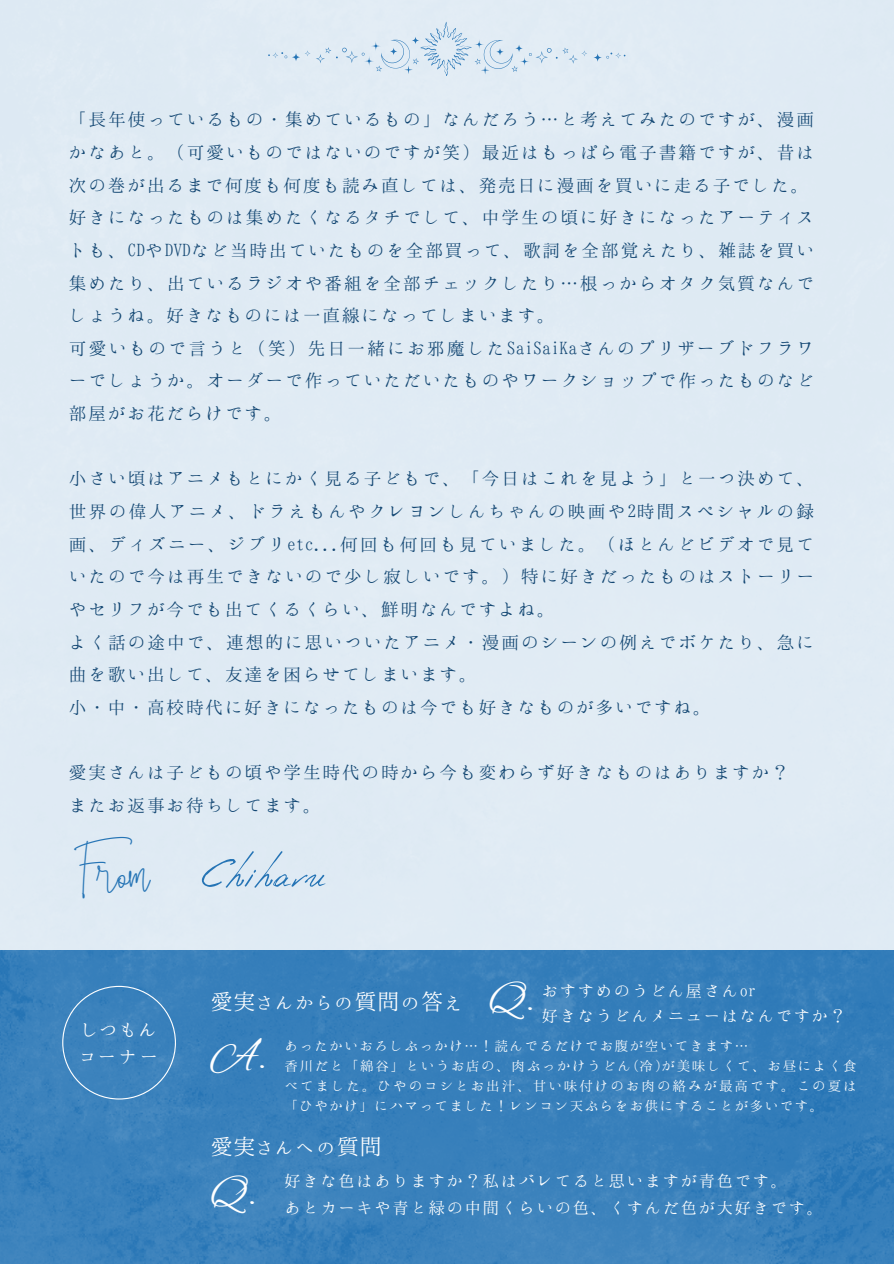
<style>
.page{position:relative;width:894px;height:1264px;background:#fff}
.page>*{position:absolute;margin:0;border:0;box-sizing:border-box;transform-origin:0 0}
.t1{font:60px "Aka Acid GR Fifindrel";color:#2574b5}
.t2{font:45px "Alex Brush";color:#fff}
.t3{font:45px "Brilliant Signature 3 regular";color:#2574b5}
.t4{font:22.5px/27px "Honoka Mincho";color:#fff}
.t5{font:19.5px/32.7px "Hannari Mincho";letter-spacing:.01em;color:#134773}
.t6{font:18px/27px "Hannari Mincho";color:#fff}
.t7{font:15px/20.2px "Hannari Mincho";color:#fff}
</style>
<div class="page">
<img style="left:0;top:949px;width:893px;height:314px">
<div style="left:0;top:0;width:893px;height:949px;background:#dfebf4"></div>
<svg style="left:593px;top:53px;width:8px;height:9px"></svg>
<svg style="left:519px;top:56px;width:11px;height:11px"></svg>
<svg style="left:370px;top:41px;width:11px;height:10px"></svg>
<svg style="left:606px;top:53px;width:18px;height:6px"></svg>
<svg style="left:528px;top:48px;width:59px;height:16px"></svg>
<svg style="left:292px;top:53px;width:8px;height:8px"></svg>
<svg style="left:363px;top:56px;width:11px;height:10px"></svg>
<svg style="left:268px;top:52px;width:19px;height:6px"></svg>
<svg style="left:305px;top:47px;width:59px;height:16px"></svg>
<svg style="left:515px;top:45px;width:7px;height:7px"></svg>
<svg style="left:376px;top:22px;width:141px;height:54px"></svg>
<svg style="left:62px;top:985px;width:114px;height:114px;background:#4185be"></svg>
<p class="t5" style="left:69px;top:103px;width:748px">「長年使っているもの・集めているもの」なんだろう…と考えてみたのですが、漫画かなあと。（可愛いものではないのですが笑）最近はもっぱら電子書籍ですが、昔は次の巻が出るまで何度も何度も読み直しては、発売日に漫画を買いに走る子でした。好きになったものは集めたくなるタチでして、中学生の頃に好きになったアーティストも、CDやDVDなど当時出ていたものを全部買って、歌詞を全部覚えたり、雑誌を買い集めたり、出ているラジオや番組を全部チェックしたり…根っからオタク気質なんでしょうね。好きなものには一直線になってしまいます。<br>可愛いもので言うと（笑）先日一緒にお邪魔したSaiSaiKaさんのプリザーブドフラワーでしょうか。オーダーで作っていただいたものやワークショップで作ったものなど部屋がお花だらけです。</p>
<h5 class="t5" style="left:69px;top:461px;width:748px">小さい頃はアニメもとにかく見る子どもで、「今日はこれを見よう」と一つ決めて、世界の偉人アニメ、ドラえもんやクレヨンしんちゃんの映画や2時間スペシャルの録画、ディズニー、ジブリetc...何回も何回も見ていました。（ほとんどビデオで見ていたので今は再生できないので少し寂しいです。）特に好きだったものはストーリーやセリフが今でも出てくるくらい、鮮明なんですよね。<br>よく話の途中で、連想的に思いついたアニメ・漫画のシーンの例えでボケたり、急に曲を歌い出して、友達を困らせてしまいます。<br>小・中・高校時代に好きになったものは今でも好きなものが多いですね。</h5>
<h5 class="t5" style="left:69px;top:755px;width:723px">愛実さんは子どもの頃や学生時代の時から今も変わらず好きなものはありますか？またお返事お待ちしてます。</h5>
<h4 class="t3" style="left:79px;top:853px;width:73px">From</h4>
<h2 class="t4" style="left:79px;top:1015px;width:82px">しつもんコーナー</h2>
<p class="t1" style="left:202px;top:850px;width:123px">Chiharu</p>
<p class="t4" style="left:210px;top:987px;width:254px">愛実さんからの質問の答え</p>
<h2 class="t2" style="left:488px;top:973px;width:47px">Q.</h2>
<h4 class="t6" style="left:541px;top:977px;width:308px;line-height:24.8px">おすすめのうどん屋さんor<br>好きなうどんメニューはなんですか？</h4>
<h2 class="t2" style="left:210px;top:1030px;width:58px">A.</h2>
<h5 class="t7" style="left:284px;top:1034px;width:466px">あったかいおろしぶっかけ…！読んでるだけでお腹が空いてきます…</h5>
<h3 class="t7" style="left:284px;top:1054px;width:575px">香川だと「綿谷」というお店の、肉ぶっかけうどん(冷)が美味しくて、お昼によく食べてました。ひやのコシとお出汁、甘い味付けのお肉の絡みが最高です。この夏は「ひやかけ」にハマってました！レンコン天ぷらをお供にすることが多いです。</h3>
<h4 class="t4" style="left:210px;top:1132px;width:173px">愛実さんへの質問</h4>
<h5 class="t2" style="left:210px;top:1167px;width:47px">Q.</h5>
<h1 class="t6" style="left:284px;top:1166px;width:542px">好きな色はありますか？私はバレてると思いますが青色です。<br>あとカーキや青と緑の中間くらいの色、くすんだ色が大好きです。</h1>
</div>
